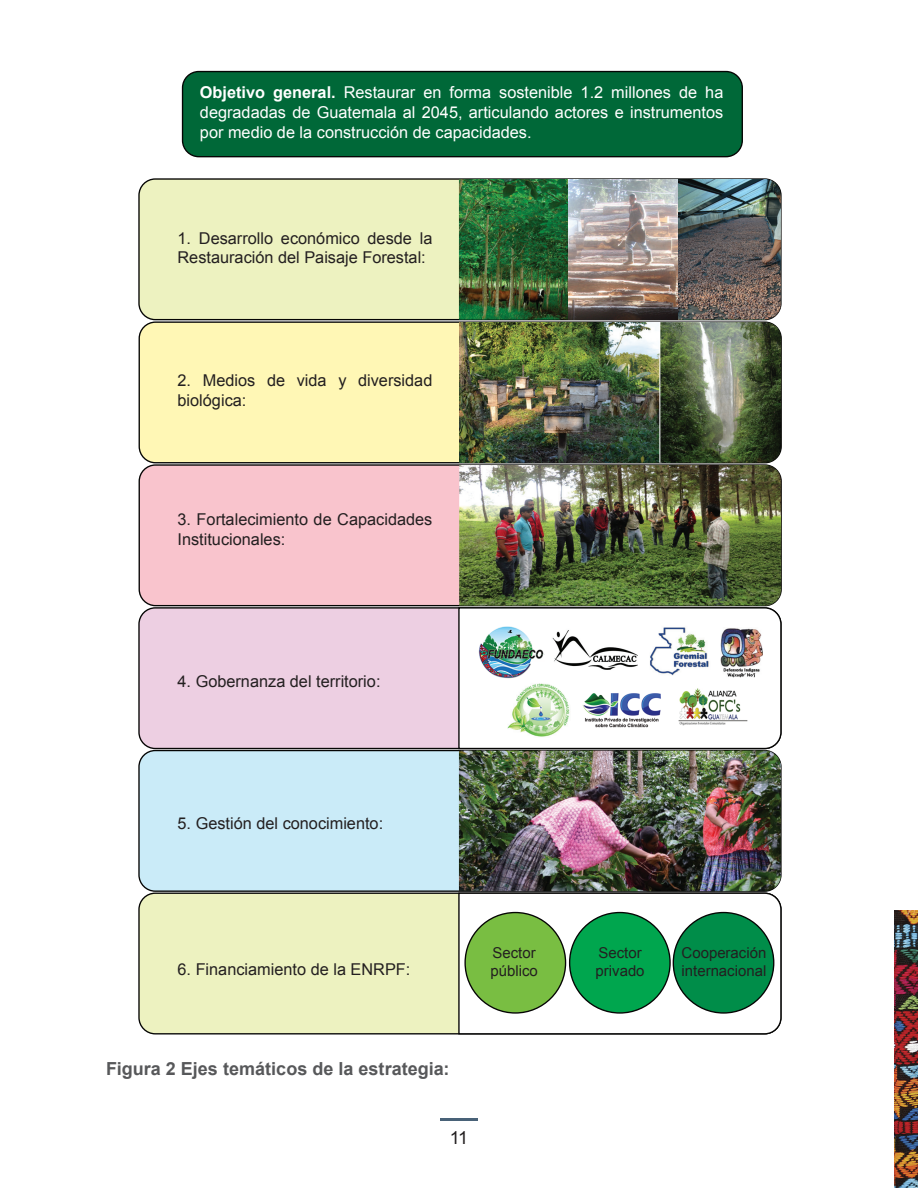
<style>
.page{position:relative;width:918px;height:1188px;background:#fff}
.page>*{position:absolute;margin:0;border:0;box-sizing:border-box;transform-origin:0 0}
.t1{font:700 18px "Arial";color:#57585a}
.t2{font:18px "Arial";color:#231f20}
.t3{font:16.35px/19.5px "Arial";color:#231f20}
.t4{font:16.35px/19.5px "Arial";color:#fff;text-align:justify}
.t5{font:15px/18px "Arial";color:#231f20}
.s1{font-weight:700}
</style>
<div class="page">
<hr style="left:440px;top:1118px;width:38px;height:2px;background:#496278">
<img style="left:895px;top:910px;width:23px;height:278px">
<div style="left:183px;top:72px;width:559px;height:85px;background:#006838;border-radius:16px"></div>
<div style="left:182px;top:71px;width:561px;height:86px;border:1px solid #050504;border-radius:16px"></div>
<div style="left:139px;top:179px;width:642px;height:141px;background:#edf2c0;border-radius:16px"></div>
<div style="left:138px;top:178px;width:644px;height:142px;border:1px solid #050504;border-radius:16px"></div>
<div style="left:139px;top:322px;width:642px;height:141px;background:#fff7b5;border-radius:16px"></div>
<div style="left:139px;top:321px;width:643px;height:142px;border:1px solid #050504;border-radius:16px"></div>
<div style="left:139px;top:465px;width:642px;height:141px;background:#f9c4cd;border-radius:16px"></div>
<div style="left:139px;top:464px;width:643px;height:142px;border:1px solid #050504;border-radius:16px"></div>
<div style="left:139px;top:608px;width:642px;height:141px;background:#edcfe2;border-radius:16px"></div>
<div style="left:139px;top:751px;width:642px;height:140px;background:#caebf8;border-radius:16px"></div>
<div style="left:138px;top:750px;width:644px;height:142px;border:1px solid #050504;border-radius:16px"></div>
<div style="left:139px;top:893px;width:642px;height:141px;background:#edf2c0;border-radius:16px"></div>
<svg style="left:458px;top:607px;width:324px;height:143px;background:#ebeaea"></svg>
<svg style="left:458px;top:892px;width:324px;height:143px;background:#e7e7e7"></svg>
<img style="left:459px;top:179px;width:110px;height:141px">
<img style="left:678px;top:179px;width:103px;height:141px">
<img style="left:569px;top:179px;width:109px;height:141px">
<img style="left:459px;top:322px;width:200px;height:141px">
<svg style="left:659px;top:322px;width:1px;height:141px"></svg>
<img style="left:660px;top:322px;width:121px;height:141px">
<img style="left:459px;top:465px;width:322px;height:141px">
<img style="left:477px;top:623px;width:67px;height:56px">
<img style="left:549px;top:625px;width:89px;height:57px">
<img style="left:638px;top:618px;width:86px;height:67px">
<img style="left:720px;top:627px;width:42px;height:50px">
<img style="left:572px;top:686px;width:101px;height:45px">
<img style="left:507px;top:682px;width:65px;height:56px">
<img style="left:674px;top:685px;width:75px;height:44px">
<img style="left:459px;top:751px;width:322px;height:140px">
<div style="left:465px;top:913px;width:101px;height:100px;background:#79be42;border-radius:50%"></div>
<div style="left:570px;top:913px;width:100px;height:100px;background:#00a64e;border-radius:50%"></div>
<div style="left:673px;top:913px;width:101px;height:100px;background:#008d49;border-radius:50%"></div>
<p class="t4" style="left:200px;top:83px;width:525px"><span class="s1">Objetivo general.</span> Restaurar en forma sostenible 1.2 millones de ha degradadas de Guatemala al 2045, articulando actores e instrumentos por medio de la construcción de capacidades.</p>
<p class="t3" style="left:178px;top:228px;width:256px">1. Desarrollo económico desde la<br>Restauración del Paisaje Forestal:</p>
<p class="t3" style="left:178px;top:371px;width:256px">2. Medios de vida y diversidad biológica:</p>
<p class="t3" style="left:178px;top:510px;width:256px">3. Fortalecimiento de Capacidades<br>Institucionales:</p>
<p class="t3" style="left:178px;top:671px;width:204px">4. Gobernanza del territorio:</p>
<p class="t3" style="left:178px;top:814px;width:207px">5. Gestión del conocimiento:</p>
<p class="t3" style="left:178px;top:959px;width:234px">6. Financiamiento de la ENRPF:</p>
<p class="t5" style="left:490px;top:944px;width:49px">Sector público</p>
<p class="t5" style="left:596px;top:944px;width:51px">Sector privado</p>
<p class="t5" style="left:682px;top:944px;width:86px">Cooperación internacional</p>
<p class="t1" style="left:106px;top:1057px;width:345px">Figura 2 Ejes temáticos de la estrategia:</p>
<p class="t2" style="left:450px;top:1126px;width:20px">11</p>
</div>
